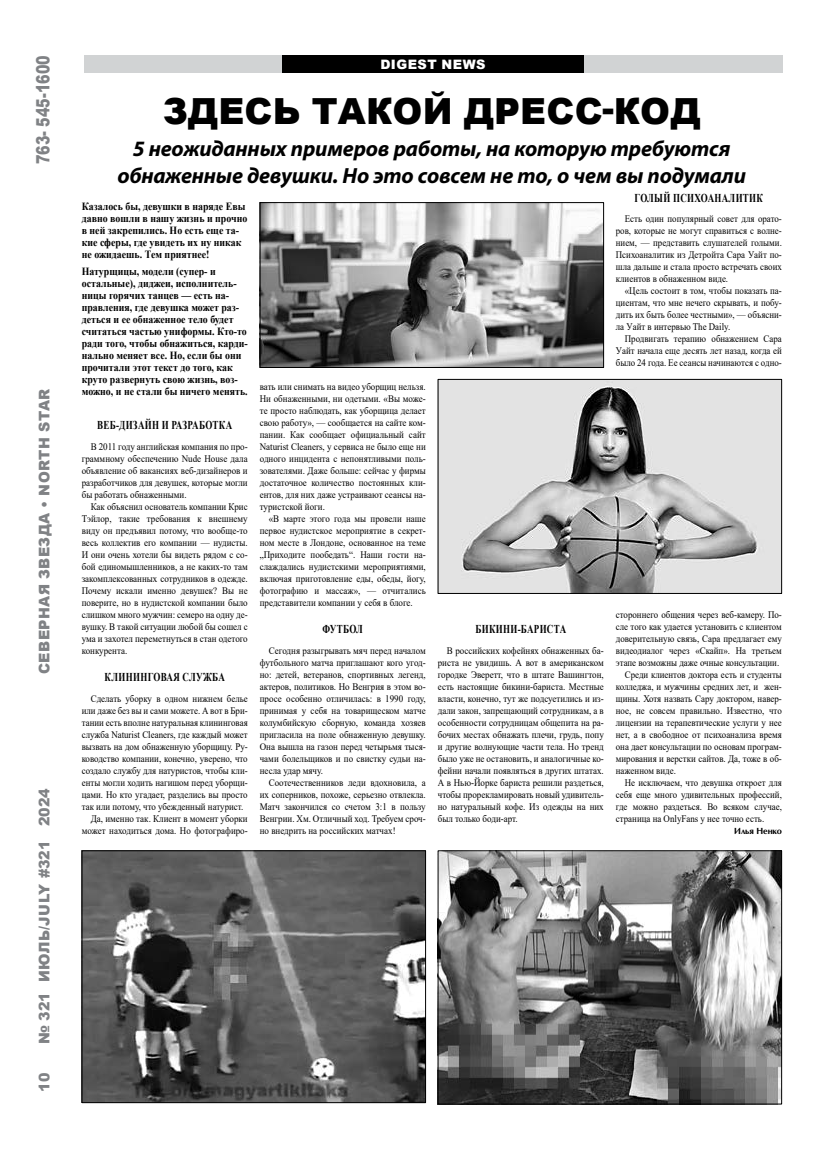
<style>
.page{position:relative;width:819px;height:1152px;background:#fff}
.page>*{position:absolute;margin:0;border:0;box-sizing:border-box;transform-origin:0 0}
.t1{font:900 36px "Arial";letter-spacing:.005em;color:#000}
.t2{font:italic 700 22px/27px "Myriad Pro";letter-spacing:-.01em;color:#000;text-align:center}
.t3{font:900 18.3px "Arial";color:#808285;scale:.78 1}
.t4{font:900 14.6px "Arial";letter-spacing:.035em;color:#808285}
.t5{font:900 14.6px "Arial";color:#808285}
.t6{font:900 13px "Arial";letter-spacing:.035em;color:#fff}
.t7{font:700 12px "Times New Roman";letter-spacing:.035em;color:#000;scale:.75 1}
.t8{font:700 11px/12px "Times New Roman";color:#000;scale:.9 1}
.t9{font:10px/12px "Times New Roman";color:#000;text-align:justify;scale:.9 1}
.t10{font:10px/12px "Times New Roman";color:#000;text-align:justify;scale:.89 1}
.t11{font:700 9px "AG Opus";letter-spacing:-.01em;color:#000}
</style>
<div class="page">
<div style="left:85px;top:55px;width:698px;height:18px;background:#d1d3d4"></div>
<div style="left:282px;top:55px;width:302px;height:18px;background:#000"></div>
<img style="left:262px;top:204px;width:340px;height:162px">
<div style="left:260px;top:202px;width:344px;height:166px;border:1px solid #000"></div>
<img style="left:440px;top:853px;width:340px;height:249px">
<div style="left:438px;top:851px;width:344px;height:253px;border:1px solid #000"></div>
<img style="left:440px;top:381px;width:340px;height:211px">
<div style="left:438px;top:379px;width:344px;height:215px;border:1px solid #000"></div>
<img style="left:84px;top:853px;width:340px;height:248px">
<div style="left:82px;top:851px;width:344px;height:252px;border:1px solid #000"></div>
<h3 class="t3" style="left:30px;top:164px;width:141px;rotate:-90deg">763- 545-1600</h3>
<h3 class="t4" style="left:34px;top:674px;width:287px;rotate:-90deg">СЕВЕРНАЯ ЗВЕЗДА • NORTH STAR</h3>
<h3 class="t5" style="left:34px;top:1044px;width:258px;rotate:-90deg">№ 321 ИЮЛЬ/JULY #321 2024</h3>
<h3 class="t4" style="left:34px;top:1092px;width:20px;rotate:-90deg">10</h3>
<h3 class="t6" style="left:380px;top:55px;width:107px">DIGEST NEWS</h3>
<h1 class="t1" style="left:163px;top:85px;width:539px">ЗДЕСЬ ТАКОЙ ДРЕСС-КОД</h1>
<h2 class="t2" style="left:117px;top:134px;width:630px">5 неожиданных примеров работы, на которую требуются обнаженные девушки. Но это совсем не то, о чем вы подумали</h2>
<p class="t8" style="left:82px;top:200px;width:185px">Казалось бы, девушки в наряде Евы давно вошли в нашу жизнь и прочно в ней закрепились. Но есть еще та&shy;кие сферы, где увидеть их ну никак не ожидаешь. Тем приятнее!</p>
<p class="t8" style="left:82px;top:265px;width:186px">Натурщицы, модели (супер- и остальные), диджеи, исполнитель&shy;ницы горячих танцев — есть на&shy;правления, где девушка может раз&shy;деться и ее обнаженное тело будет считаться частью униформы. Кто-то ради того, чтобы обнажиться, карди&shy;нально меняет все. Но, если бы они прочитали этот текст до того, как круто развернуть свою жизнь, воз&shy;можно, и не стали бы ничего менять.</p>
<p class="t7" style="left:97px;top:416px;width:182px">ВЕБ-ДИЗАЙН И РАЗРАБОТКА</p>
<p class="t9" style="left:82px;top:441px;width:186px;text-indent:9px">В 2011 году английская компания по про&shy;граммному обеспечению Nude House дала объявление об вакансиях веб-дизайнеров и разработчиков для девушек, которые могли бы работать обнаженными.</p>
<p class="t9" style="left:82px;top:501px;width:186px;text-indent:9px">Как объяснил основатель компании Крис Тэйлор, такие требования к внешнему виду он предъявил потому, что вообще-то весь коллектив его компании — нудисты.<br>И они очень хотели бы видеть рядом с со&shy;бой единомышленников, а не каких-то там закомплексованных сотрудников в одежде.<br>Почему искали именно девушек? Вы не поверите, но в нудистской компании было слишком много мужчин: семеро на одну де&shy;вушку. В такой ситуации любой бы сошел с ума и захотел переметнуться в стан одетого конкурента.</p>
<p class="t7" style="left:105px;top:668px;width:162px">КЛИНИНГОВАЯ СЛУЖБА</p>
<p class="t10" style="left:91px;top:693px;width:178px">Сделать уборку в одном нижнем белье</p>
<p class="t10" style="left:82px;top:705px;width:188px">или даже без вы и сами можете. А вот в Бри-</p>
<p class="t10" style="left:82px;top:717px;width:188px">тании есть вполне натуральная клининговая</p>
<p class="t10" style="left:82px;top:729px;width:188px">служба Naturist Cleaners, где каждый может</p>
<p class="t10" style="left:82px;top:741px;width:188px">вызвать на дом обнаженную уборщицу. Ру-</p>
<p class="t10" style="left:82px;top:753px;width:188px">ководство компании, конечно, уверено, что</p>
<p class="t10" style="left:82px;top:765px;width:188px">создало службу для натуристов, чтобы кли-</p>
<p class="t10" style="left:82px;top:777px;width:188px">енты могли ходить нагишом перед уборщи-</p>
<p class="t10" style="left:82px;top:789px;width:188px">цами. Но кто угадает, разделись вы просто</p>
<p class="t10" style="left:82px;top:801px;width:183px">так или потому, что убежденный натурист.</p>
<p class="t9" style="left:91px;top:813px;width:176px">Да, именно так. Клиент в момент уборки</p>
<p class="t9" style="left:82px;top:825px;width:186px">может находиться дома. Но фотографиро-</p>
<p class="t7" style="left:635px;top:189px;width:173px">ГОЛЫЙ ПСИХОАНАЛИТИК</p>
<p class="t10" style="left:616px;top:213px;width:188px;text-indent:9px">Есть один популярный совет для орато&shy;ров, которые не могут справиться с волне&shy;нием, — представить слушателей голыми.<br>Психоаналитик из Детройта Сара Уайт по&shy;шла дальше и стала просто встречать своих клиентов в обнаженном виде.</p>
<p class="t10" style="left:616px;top:285px;width:188px;text-indent:9px">«Цель состоит в том, чтобы показать па&shy;циентам, что мне нечего скрывать, и побу&shy;дить их быть более честными», — объясни&shy;ла Уайт в интервью The Daily.</p>
<p class="t10" style="left:616px;top:333px;width:188px;text-indent:9px">Продвигать терапию обнажением Сара Уайт начала еще десять лет назад, когда ей было 24 года. Ее сеансы начинаются с одно-</p>
<p class="t9" style="left:260px;top:381px;width:186px">вать или снимать на видео уборщиц нельзя.<br>Ни обнаженными, ни одетыми. «Вы може&shy;те просто наблюдать, как уборщица делает свою работу», — сообщается на сайте ком&shy;пании. Как сообщает официальный сайт Naturist Cleaners, у сервиса не было еще ни одного инцидента с непонятливыми поль&shy;зователями. Даже больше: сейчас у фирмы достаточное количество постоянных кли&shy;ентов, для них даже устраивают сеансы на&shy;туристской йоги.</p>
<p class="t9" style="left:260px;top:513px;width:186px;text-indent:9px">«В марте этого года мы провели наше первое нудистское мероприятие в секрет&shy;ном месте в Лондоне, основанное на теме „Приходите пообедать“. Наши гости на&shy;слаждались нудистскими мероприятиями, включая приготовление еды, обеды, йогу, фотографию и массаж», — отчитались представители компании у себя в блоге.</p>
<p class="t7" style="left:323px;top:620px;width:55px">ФУТБОЛ</p>
<p class="t9" style="left:260px;top:645px;width:186px;text-indent:9px">Сегодня разыгрывать мяч перед началом футбольного матча приглашают кого угод&shy;но: детей, ветеранов, спортивных легенд, актеров, политиков. Но Венгрия в этом во&shy;просе особенно отличилась: в 1990 году, принимая у себя на товарищеском матче колумбийскую сборную, команда хозяев пригласила на поле обнаженную девушку.<br>Она вышла на газон перед четырьмя тыся&shy;чами болельщиков и по свистку судьи на&shy;несла удар мячу.</p>
<p class="t9" style="left:260px;top:777px;width:186px;text-indent:9px">Соотечественников леди вдохновила, а их соперников, похоже, серьезно отвлекла.<br>Матч закончился со счетом 3:1 в пользу Венгрии. Хм. Отличный ход. Требуем сроч&shy;но внедрить на российских матчах!</p>
<p class="t10" style="left:616px;top:609px;width:188px">стороннего общения через веб-камеру. По-</p>
<p class="t10" style="left:616px;top:621px;width:188px">сле того как удается установить с клиентом</p>
<p class="t10" style="left:616px;top:633px;width:188px">доверительную связь, Сара предлагает ему</p>
<p class="t10" style="left:616px;top:645px;width:188px">видеодиалог через «Скайп». На третьем</p>
<p class="t10" style="left:616px;top:657px;width:185px">этапе возможны даже очные консультации.</p>
<p class="t10" style="left:625px;top:669px;width:178px">Среди клиентов доктора есть и студенты</p>
<p class="t10" style="left:616px;top:681px;width:188px">колледжа, и мужчины средних лет, и жен-</p>
<p class="t10" style="left:616px;top:693px;width:188px">щины. Хотя назвать Сару доктором, навер-</p>
<p class="t10" style="left:616px;top:705px;width:188px">ное, не совсем правильно. Известно, что</p>
<p class="t10" style="left:616px;top:717px;width:188px">лицензии на терапевтические услуги у нее</p>
<p class="t10" style="left:616px;top:729px;width:188px">нет, а в свободное от психоанализа время</p>
<p class="t10" style="left:616px;top:741px;width:188px">она дает консультации по основам програм-</p>
<p class="t10" style="left:616px;top:753px;width:188px">мирования и верстки сайтов. Да, тоже в об-</p>
<p class="t10" style="left:616px;top:765px;width:69px">наженном виде.</p>
<p class="t10" style="left:625px;top:777px;width:178px">Не исключаем, что девушка откроет для</p>
<p class="t10" style="left:616px;top:789px;width:188px">себя еще много удивительных профессий,</p>
<p class="t10" style="left:616px;top:801px;width:188px">где можно раздеться. Во всяком случае,</p>
<p class="t10" style="left:616px;top:813px;width:168px">страница на OnlyFans у нее точно есть.</p>
<p class="t11" style="left:734px;top:826px;width:49px">Илья Ненко</p>
<p class="t7" style="left:476px;top:620px;width:122px">БИКИНИ-БАРИСТА</p>
<p class="t9" style="left:438px;top:645px;width:186px;text-indent:9px">В российских кофейнях обнаженных ба&shy;риста не увидишь. А вот в американском городке Эверетт, что в штате Вашингтон, есть настоящие бикини-бариста. Местные власти, конечно, тут же подсуетились и из&shy;дали закон, запрещающий сотрудникам, а в особенности сотрудницам общепита на ра&shy;бочих местах обнажать плечи, грудь, попу и другие волнующие части тела. Но тренд было уже не остановить, и аналогичные ко&shy;фейни начали появляться в других штатах.<br>А в Нью-Йорке бариста решили раздеться, чтобы прорекламировать новый удивитель&shy;но натуральный кофе. Из одежды на них был только боди-арт.</p>
</div>
